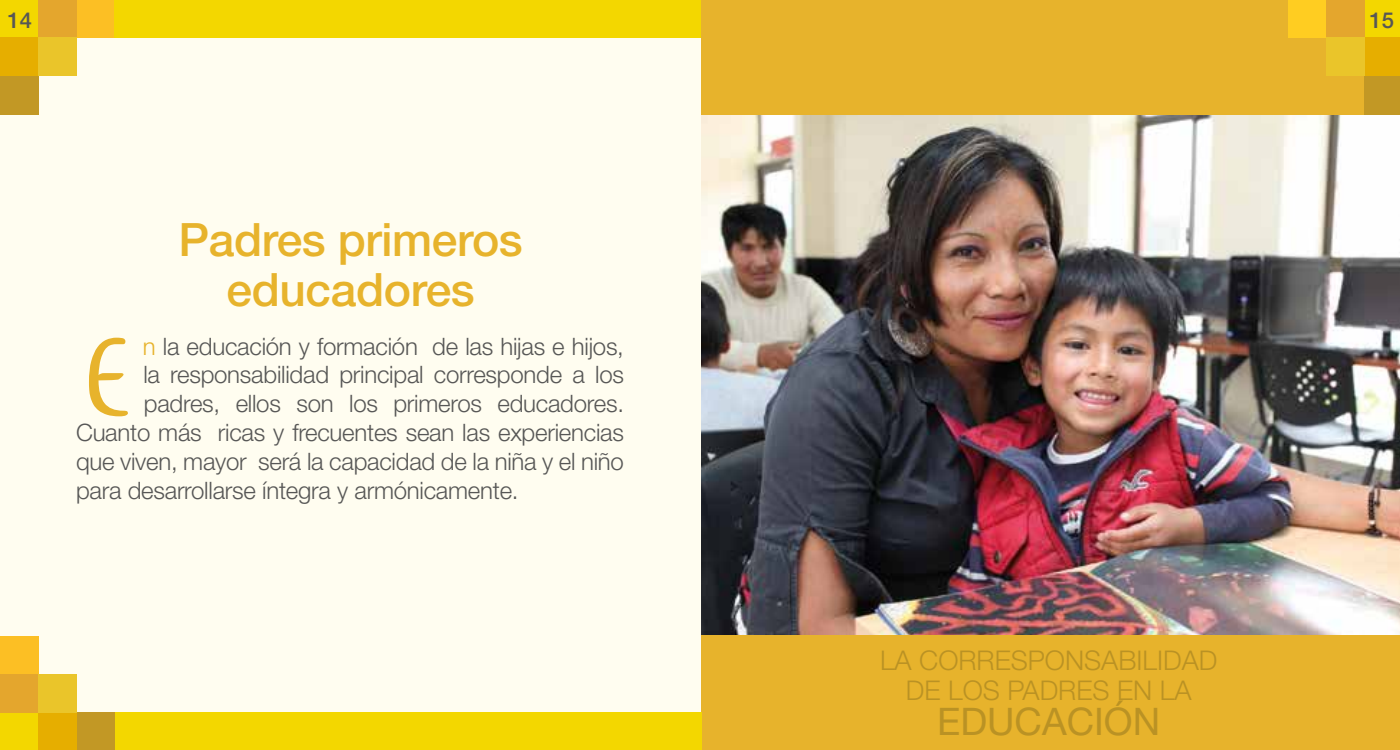
<style>
.page{position:relative;width:1400px;height:750px;background:#fff}
.page>*{position:absolute;margin:0;border:0;box-sizing:border-box;transform-origin:0 0}
.t1{font:125.6px "Herculanum";color:#e7b32c}
.t2{font:500 46px/50px "Helvetica Neue LT Std";letter-spacing:-.01em;color:#e7b32c;text-align:center}
.t3{font:38px "Helvetica Neue LT Std";color:#ba9224}
.t4{font:300 27.2px/30px "Helvetica Neue LT Std";color:#ba9224;text-align:center}
.t5{font:300 24px "Helvetica Neue LT Std";letter-spacing:-.01em;color:#575756}
.t6{font:500 22px "Helvetica Neue LT Std";color:#575756}
.s1{color:#e7b32c}
</style>
<div class="page">
<img style="left:702px;top:115px;width:698px;height:520px">
<div style="left:1px;top:0;width:700px;height:749px;background:#fffdf0"></div>
<div style="left:701px;top:0;width:699px;height:115px;background:#e7b32c"></div>
<div style="left:702px;top:635px;width:698px;height:114px;background:#e7b32c"></div>
<div style="left:1365px;top:76px;width:35px;height:39px;background:#c29825"></div>
<div style="left:1365px;top:0;width:35px;height:38px;background:#f3d700"></div>
<div style="left:1288px;top:0;width:38px;height:38px;background:#ffcd21"></div>
<div style="left:1326px;top:0;width:39px;height:38px;background:#e4a62d"></div>
<div style="left:1365px;top:38px;width:35px;height:38px;background:#e6ae00"></div>
<div style="left:1326px;top:38px;width:39px;height:38px;background:#eac52a"></div>
<div style="left:0;top:76px;width:39px;height:39px;background:#c29825"></div>
<div style="left:0;top:0;width:39px;height:38px;background:#f3d700"></div>
<div style="left:77px;top:0;width:38px;height:38px;background:#fcbf24"></div>
<div style="left:39px;top:0;width:38px;height:38px;background:#e4a62d"></div>
<div style="left:0;top:38px;width:39px;height:38px;background:#e6ae00"></div>
<div style="left:39px;top:38px;width:38px;height:38px;background:#eac52a"></div>
<div style="left:77px;top:712px;width:39px;height:37px;background:#c29825"></div>
<div style="left:0;top:712px;width:39px;height:37px;background:#f3d700"></div>
<div style="left:0;top:636px;width:39px;height:38px;background:#fcbf24"></div>
<div style="left:0;top:674px;width:39px;height:38px;background:#e4a62d"></div>
<div style="left:39px;top:712px;width:38px;height:37px;background:#e6ae00"></div>
<div style="left:39px;top:674px;width:38px;height:38px;background:#eac52a"></div>
<div style="left:114px;top:0;width:587px;height:37px;background:#f3d700"></div>
<div style="left:115px;top:712px;width:586px;height:37px;background:#f3d700"></div>
<p class="t6" style="left:8px;top:7px;width:26px">14</p>
<p class="t6" style="left:1370px;top:7px;width:26px">15</p>
<h2 class="t2" style="left:179px;top:214px;width:346px">Padres primeros educadores</h2>
<p class="t5" style="left:143px;top:331px;width:483px"><span class="s1">n</span> la educación y formación de las hijas e hijos,</p>
<p class="t5" style="left:143px;top:360px;width:482px">la responsabilidad principal corresponde a los</p>
<p class="t5" style="left:144px;top:389px;width:482px">padres, ellos son los primeros educadores.</p>
<p class="t5" style="left:76px;top:417px;width:549px">Cuanto más ricas y frecuentes sean las experiencias</p>
<p class="t5" style="left:76px;top:446px;width:549px">que viven, mayor será la capacidad de la niña y el niño</p>
<p class="t5" style="left:76px;top:475px;width:444px">para desarrollarse íntegra y armónicamente.</p>
<h1 class="t1" style="left:75px;top:294px;width:62px">E</h1>
<p class="t4" style="left:880px;top:644px;width:339px">LA CORRESPONSABILIDAD<br>DE LOS PADRES EN LA</p>
<h3 class="t3" style="left:937px;top:698px;width:225px">EDUCACIÓN</h3>
</div>
